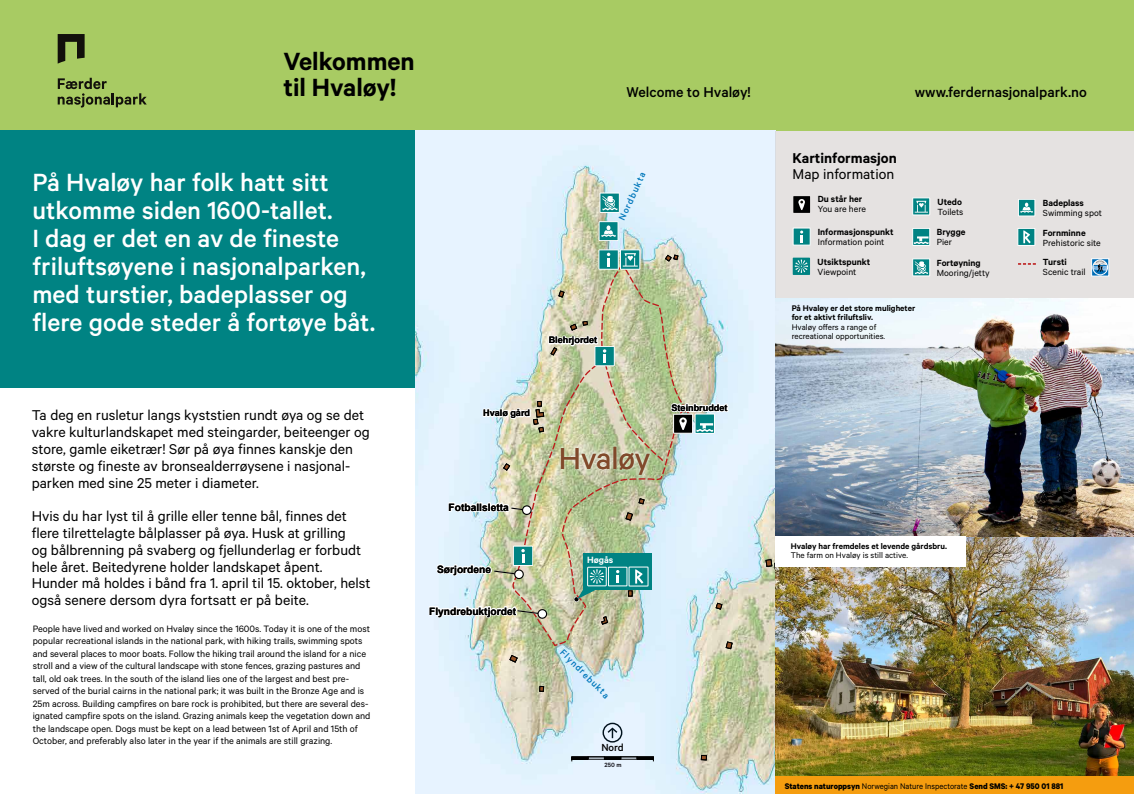
<style>
.page{position:relative;width:1134px;height:794px;background:#fff}
.page>*{position:absolute;margin:0;border:0;box-sizing:border-box;transform-origin:0 0}
.t1{font:34.08px "Calibre";color:#81492b}
.t2{font:500 28px/28px "Calibre";color:#fff}
.t3{font:600 28px/26.8px "Calibre";color:#000}
.t4{font:16px/16.8px "Calibre";color:#000}
.t5{font:500 16px "Calibre";color:#000}
.t6{font:600 16px "Calibre";color:#000}
.t7{font:500 11.52px "Calibre";color:#000}
.t8{font:10.4px/12.5px "Calibre";color:#000}
.t9{font:700 10.24px "Arial";color:#000}
.t10{font:500 10.24px "Calibre";color:#0077ba}
.t11{font:600 10.24px "Calibre";color:#fff}
.t12{font:10px "Calibre";color:#000}
.t13{font:600 10px "Calibre";color:#000}
.t14{font:600 9.2px/9.2px "Calibre";color:#000}
.t15{font:9.2px/9.2px "Calibre";color:#000}
.t16{font:700 9.2px "Calibre";color:#000;scale:.95 1}
.t17{font:700 9.08px "Arial";color:#000}
.t18{font:600 6.92px "Calibre";color:#22222a}
.s1{font-weight:400}
</style>
<div class="page">
<div style="left:0;top:0;width:1134px;height:131px;background:#a8cb63"></div>
<div style="left:0;top:131px;width:415px;height:257px;background:#008383"></div>
<svg style="left:58px;top:78px;width:89px;height:29px"></svg>
<svg style="left:58px;top:34px;width:27px;height:30px"></svg>
<svg style="left:415px;top:131px;width:360px;height:663px;background:#ddeaed"></svg>
<svg style="left:701px;top:755px;width:6px;height:5px"></svg>
<svg style="left:715px;top:602px;width:7px;height:8px"></svg>
<svg style="left:765px;top:559px;width:10px;height:10px"></svg>
<svg style="left:726px;top:641px;width:7px;height:8px"></svg>
<svg style="left:665px;top:254px;width:13px;height:8px"></svg>
<svg style="left:509px;top:655px;width:9px;height:8px"></svg>
<svg style="left:539px;top:686px;width:5px;height:6px"></svg>
<img style="left:509px;top:266px;width:181px;height:384px">
<img style="left:553px;top:471px;width:103px;height:11px">
<svg style="left:620px;top:250px;width:20px;height:19px"></svg>
<div style="left:620px;top:250px;width:20px;height:19px;border:1px solid #fff"></div>
<svg style="left:623px;top:253px;width:15px;height:13px"></svg>
<div style="left:513px;top:546px;width:20px;height:19px;background:#008383"></div>
<div style="left:513px;top:546px;width:20px;height:20px;border:1px solid #fff"></div>
<div style="left:599px;top:250px;width:19px;height:19px;background:#008383"></div>
<div style="left:599px;top:250px;width:19px;height:19px;border:1px solid #fff"></div>
<svg style="left:607px;top:253px;width:3px;height:13px"></svg>
<svg style="left:583px;top:553px;width:69px;height:37px"></svg>
<svg style="left:587px;top:567px;width:19px;height:19px"></svg>
<svg style="left:574px;top:569px;width:30px;height:33px"></svg>
<div style="left:608px;top:567px;width:19px;height:19px;background:#008383"></div>
<div style="left:608px;top:567px;width:19px;height:19px;border:1px solid #fff"></div>
<svg style="left:616px;top:570px;width:3px;height:13px"></svg>
<div style="left:629px;top:567px;width:19px;height:19px;background:#008383"></div>
<div style="left:629px;top:567px;width:19px;height:19px;border:1px solid #fff"></div>
<svg style="left:629px;top:556px;width:14px;height:28px"></svg>
<svg style="left:447px;top:499px;width:85px;height:16px"></svg>
<svg style="left:435px;top:549px;width:90px;height:30px"></svg>
<svg style="left:428px;top:603px;width:119px;height:17px"></svg>
<img style="left:481px;top:321px;width:249px;height:150px">
<div style="left:602px;top:722px;width:20px;height:20px;border:1px solid #01121d;border-radius:50%"></div>
<svg style="left:606px;top:726px;width:13px;height:12px"></svg>
<div style="left:572px;top:756px;width:16px;height:3px;border:1px solid #000"></div>
<div style="left:604px;top:756px;width:17px;height:3px;border:1px solid #000"></div>
<div style="left:637px;top:756px;width:16px;height:3px;border:1px solid #000"></div>
<div style="left:572px;top:756px;width:81px;height:5px;border:1px solid #000"></div>
<div style="left:600px;top:193px;width:19px;height:19px;background:#008383"></div>
<div style="left:600px;top:193px;width:20px;height:20px;border:1px solid #fff"></div>
<svg style="left:602px;top:196px;width:15px;height:15px"></svg>
<div style="left:599px;top:222px;width:19px;height:19px;background:#008383"></div>
<div style="left:599px;top:221px;width:19px;height:20px;border:1px solid #fff"></div>
<svg style="left:601px;top:225px;width:15px;height:12px"></svg>
<div style="left:775px;top:131px;width:359px;height:167px;background:#e5e2e1"></div>
<img style="left:775px;top:298px;width:359px;height:479px">
<div style="left:775px;top:777px;width:359px;height:17px;background:#f59d0f"></div>
<div style="left:775px;top:536px;width:191px;height:31px;background:#fff"></div>
<div style="left:793px;top:258px;width:17px;height:17px;background:#008383"></div>
<svg style="left:795px;top:260px;width:13px;height:13px"></svg>
<svg style="left:1018px;top:263px;width:18px;height:2px"></svg>
<div style="left:793px;top:196px;width:17px;height:17px;background:#000"></div>
<svg style="left:798px;top:199px;width:7px;height:11px"></svg>
<div style="left:793px;top:228px;width:17px;height:17px;background:#008383"></div>
<div style="left:793px;top:228px;width:17px;height:17px;border:1px solid #fff"></div>
<svg style="left:800px;top:230px;width:3px;height:13px"></svg>
<div style="left:1018px;top:199px;width:17px;height:17px;background:#008383"></div>
<div style="left:1018px;top:199px;width:17px;height:17px;border:1px solid #fff"></div>
<svg style="left:1020px;top:203px;width:13px;height:10px"></svg>
<div style="left:913px;top:228px;width:17px;height:17px;background:#008383"></div>
<div style="left:912px;top:228px;width:18px;height:18px;border:1px solid #fff"></div>
<svg style="left:914px;top:236px;width:14px;height:8px"></svg>
<svg style="left:913px;top:198px;width:17px;height:17px"></svg>
<div style="left:912px;top:198px;width:18px;height:17px;border:1px solid #fff"></div>
<svg style="left:915px;top:201px;width:13px;height:12px"></svg>
<div style="left:1018px;top:228px;width:17px;height:17px;background:#008383"></div>
<div style="left:1018px;top:228px;width:17px;height:18px;border:1px solid #fff"></div>
<svg style="left:1023px;top:230px;width:8px;height:13px"></svg>
<svg style="left:913px;top:259px;width:17px;height:17px"></svg>
<div style="left:912px;top:259px;width:18px;height:17px;border:1px solid #fff"></div>
<svg style="left:915px;top:261px;width:13px;height:14px"></svg>
<svg style="left:1091px;top:259px;width:18px;height:17px"></svg>
<h2 class="t3" style="left:283px;top:47px;width:133px">Velkommen til Hvaløy!</h2>
<h3 class="t5" style="left:626px;top:82px;width:126px">Welcome to Hvaløy!</h3>
<h2 class="t2" style="left:32px;top:167px;width:344px">På Hvaløy har folk hatt sitt utkomme siden 1600-tallet.<br>I dag er det en av de fineste friluftsøyene i nasjonalparken, med turstier, badeplasser og flere gode steder å fortøye båt.</h2>
<p class="t4" style="left:32px;top:406px;width:340px">Ta deg en rusletur langs kyststien rundt øya og se det vakre kulturlandskapet med steingarder, beiteenger og store, gamle eiketrær! Sør på øya finnes kanskje den største og fineste av bronsealderrøysene i nasjonal&shy;parken med sine 25 meter i diameter.</p>
<p class="t4" style="left:32px;top:507px;width:340px">Hvis du har lyst til å grille eller tenne bål, finnes det flere tilrettelagte bålplasser på øya. Husk at grilling<br>og bålbrenning på svaberg og fjellunderlag er forbudt hele året. Beitedyrene holder landskapet åpent.<br>Hunder må holdes i bånd fra 1. april til 15. oktober, helst også senere dersom dyra fortsatt er på beite.</p>
<p class="t8" style="left:33px;top:622px;width:339px">People have lived and worked on Hvaløy since the 1600s. Today it is one of the most popular recreational islands in the national park, with hiking trails, swimming spots and several places to moor boats. Follow the hiking trail around the island for a nice stroll and a view of the cultural landscape with stone fences, grazing pastures and tall, old oak trees. In the south of the island lies one of the largest and best pre&shy;served of the burial cairns in the national park; it was built in the Bronze Age and is 25m across. Building campfires on bare rock is prohibited, but there are several des&shy;ignated campfire spots on the island. Grazing animals keep the vegetation down and the landscape open. Dogs must be kept on a lead between 1st of April and 15th of October, and preferably also later in the year if the animals are still grazing.</p>
<p class="t10" style="left:616px;top:217px;width:53px;rotate:-65deg">Nordbukta</p>
<p class="t17" style="left:549px;top:334px;width:50px">Blehrjordet</p>
<p class="t17" style="left:483px;top:406px;width:48px">Hvalø gård</p>
<p class="t9" style="left:449px;top:500px;width:62px">Fotballsletta</p>
<p class="t9" style="left:437px;top:562px;width:55px">Sørjordene</p>
<p class="t9" style="left:429px;top:603px;width:88px">Flyndrebuktjordet</p>
<h1 class="t1" style="left:559px;top:438px;width:93px">Hvaløy</h1>
<p class="t17" style="left:671px;top:401px;width:58px">Steinbruddet</p>
<p class="t11" style="left:587px;top:554px;width:28px">Høgås</p>
<p class="t10" style="left:566px;top:646px;width:67px;rotate:45deg">Flyndrebukta</p>
<p class="t7" style="left:601px;top:741px;width:24px">Nord</p>
<p class="t18" style="left:605px;top:760px;width:19px">250 m</p>
<h3 class="t5" style="left:915px;top:82px;width:173px">www.ferdernasjonalpark.no</h3>
<h3 class="t6" style="left:793px;top:148px;width:106px">Kartinformasjon</h3>
<h3 class="t4" style="left:793px;top:165px;width:103px">Map information</h3>
<p class="t13" style="left:818px;top:193px;width:46px">Du står her</p>
<p class="t12" style="left:818px;top:203px;width:50px">You are here</p>
<p class="t13" style="left:818px;top:226px;width:77px">Informasjonspunkt</p>
<p class="t12" style="left:818px;top:236px;width:68px">Information point</p>
<p class="t13" style="left:938px;top:196px;width:26px">Utedo</p>
<p class="t12" style="left:938px;top:206px;width:27px">Toilets</p>
<p class="t13" style="left:937px;top:226px;width:30px">Brygge</p>
<p class="t12" style="left:937px;top:236px;width:17px">Pier</p>
<p class="t13" style="left:1043px;top:197px;width:43px">Badeplass</p>
<p class="t12" style="left:1043px;top:207px;width:61px">Swimming spot</p>
<p class="t13" style="left:1043px;top:226px;width:44px">Fornminne</p>
<p class="t12" style="left:1043px;top:237px;width:59px">Prehistoric site</p>
<p class="t13" style="left:817px;top:256px;width:54px">Utsiktspunkt</p>
<p class="t12" style="left:817px;top:266px;width:40px">Viewpoint</p>
<p class="t13" style="left:937px;top:257px;width:45px">Fortøyning</p>
<p class="t12" style="left:937px;top:267px;width:54px">Mooring/jetty</p>
<p class="t13" style="left:1043px;top:256px;width:25px">Tursti</p>
<p class="t12" style="left:1043px;top:266px;width:44px">Scenic trail</p>
<p class="t14" style="left:792px;top:303px;width:125px">På Hvaløy er det store muligheter for et aktivt friluftsliv.</p>
<p class="t15" style="left:792px;top:322px;width:95px">Hvaløy offers a range of recreational opportunities.</p>
<p class="t14" style="left:791px;top:541px;width:158px">Hvaløy har fremdeles et levende gårdsbru.</p>
<p class="t15" style="left:791px;top:550px;width:119px">The farm on Hvaløy is still active.</p>
<p class="t16" style="left:785px;top:780px;width:295px">Statens naturoppsyn <span class="s1">Norwegian Nature Inspectorate</span> Send SMS: + 47 950 01 881</p>
</div>
